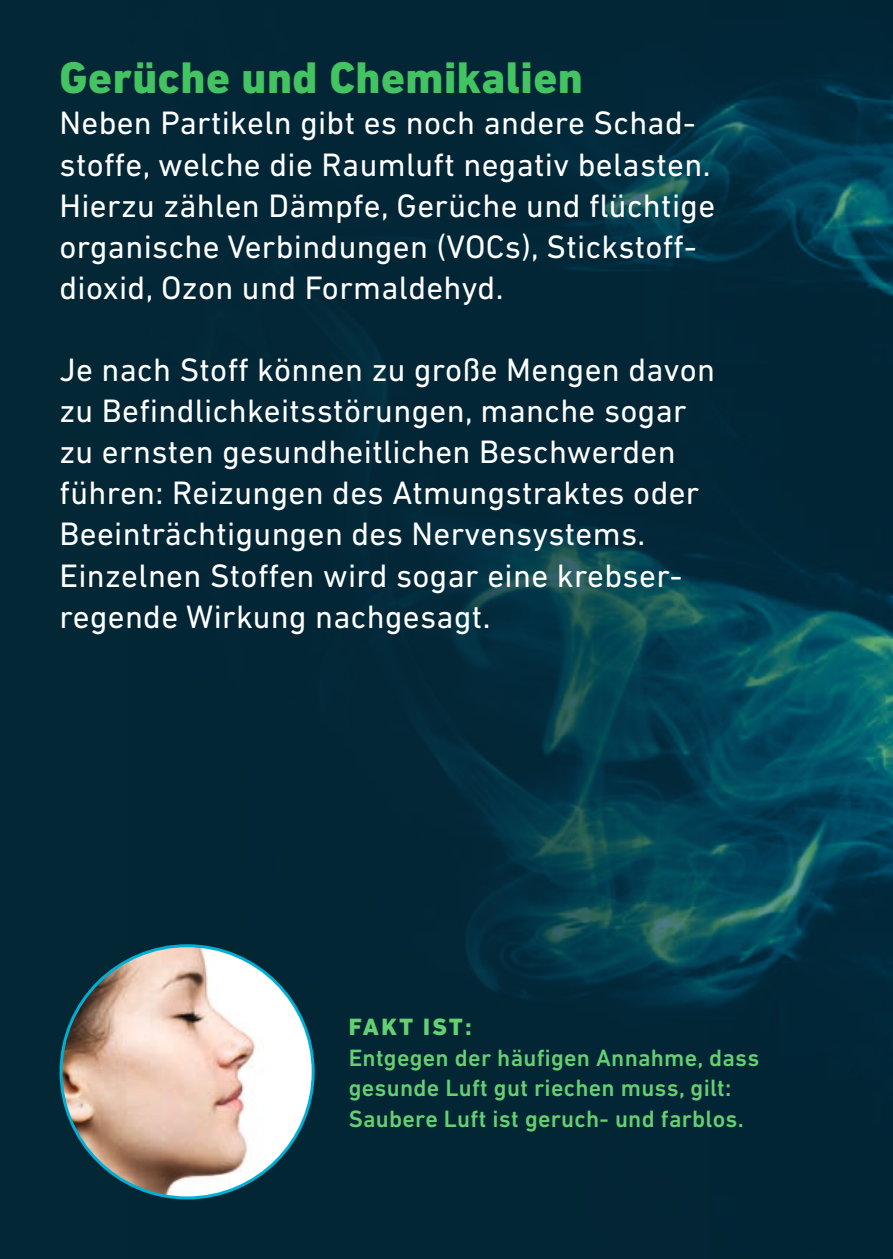
<style>
.page{position:relative;width:893px;height:1259px;background:#fff}
.page>*{position:absolute;margin:0;border:0;box-sizing:border-box;transform-origin:0 0}
.t1{font:800 45px "DIN Next LT Pro";letter-spacing:.01em;color:#44c362}
.t2{font:33px/41.1px "DIN Next LT Pro";letter-spacing:.01em;color:#fff}
.t3{font:500 24px/30.6px "DIN Next LT Pro";letter-spacing:.01em;color:#64d072}
.t4{font:800 24px "DIN Next LT Pro";letter-spacing:.1em;color:#64d072}
</style>
<div class="page">
<img style="left:0;top:0;width:893px;height:1259px">
<img style="left:61px;top:945px;width:252px;height:253px;border-radius:126px">
<h1 class="t1" style="left:60px;top:51px;width:525px">Gerüche und Chemikalien</h1>
<p class="t2" style="left:60px;top:102px;width:657px">Neben Partikeln gibt es noch andere Schad&shy;stoffe, welche die Raumluft negativ belasten.<br>Hierzu zählen Dämpfe, Gerüche und flüchtige organische Verbindungen (VOCs), Stickstoff&shy;dioxid, Ozon und Formaldehyd.</p>
<p class="t2" style="left:60px;top:349px;width:657px">Je nach Stoff können zu große Mengen davon zu Befindlichkeitsstörungen, manche sogar zu ernsten gesundheitlichen Beschwerden führen: Reizungen des Atmungstraktes oder Beeinträchtigungen des Nervensystems.<br>Einzelnen Stoffen wird sogar eine krebser&shy;regende Wirkung nachgesagt.</p>
<p class="t4" style="left:349px;top:1012px;width:125px">FAKT IST:</p>
<p class="t3" style="left:349px;top:1042px;width:412px">Entgegen der häufigen Annahme, dass gesunde Luft gut riechen muss, gilt:<br>Saubere Luft ist geruch- und farblos.</p>
</div>
